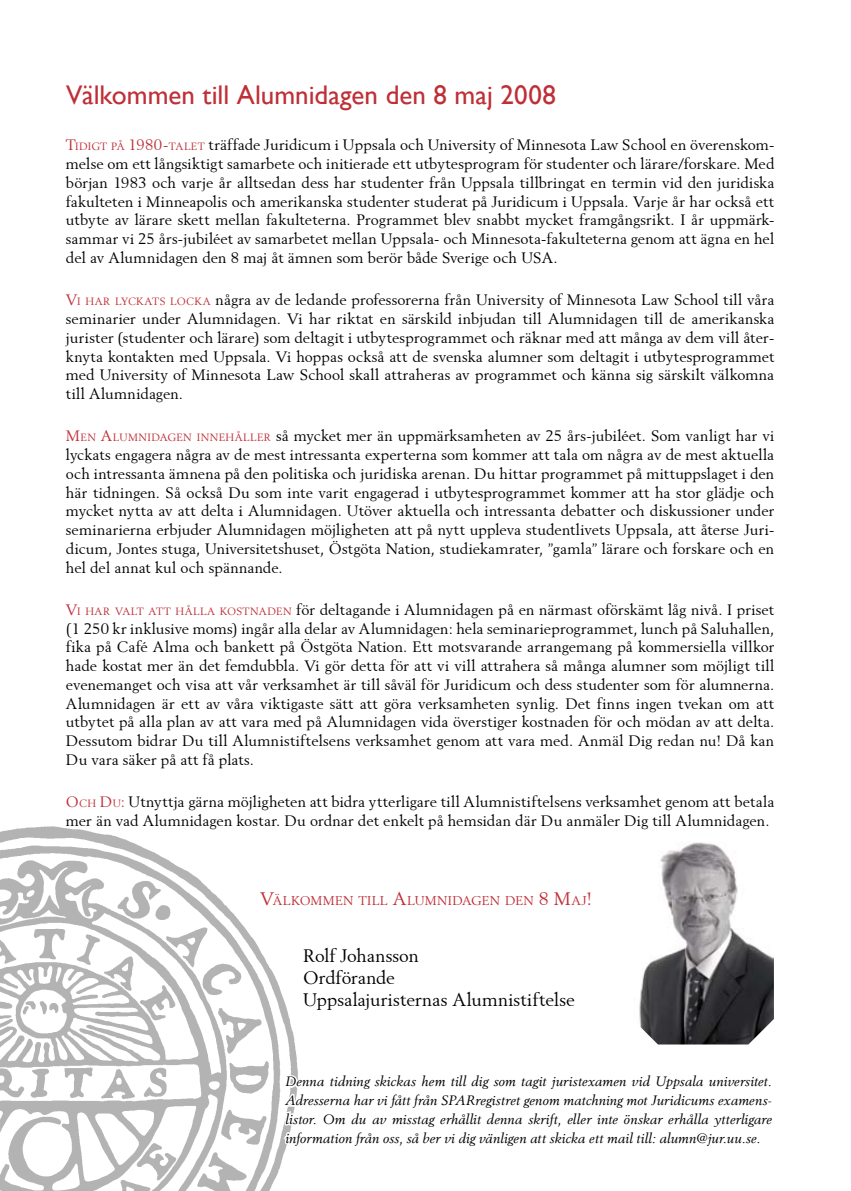
<style>
.page{position:relative;width:851px;height:1191px;background:#fff}
.page>*{position:absolute;margin:0;border:0;box-sizing:border-box;transform-origin:0 0}
.t1{font:27px "Gill Alt One";color:#bf2f37}
.t2{font:18px/21.6px "Berling";letter-spacing:.005em;color:#000}
.t3{font:15px/18.8px "Berling";letter-spacing:.015em;color:#000;text-align:justify}
.t4{font:italic 13.5px/18.8px "Berling";letter-spacing:.01em;color:#000;text-align:justify}
.t5{font:12.6px "Berling";letter-spacing:.01em;color:#bf2f37}
.s1{color:#bf2f37}
.s2{font-size:10.5px;color:#bf2f37}
.s3{font-size:18px}
</style>
<div class="page">
<img style="left:0;top:826px;width:291px;height:365px">
<img style="left:639px;top:842px;width:134px;height:184px">
<svg style="left:281px;top:1026px;width:486px;height:158px"></svg>
<h1 class="t1" style="left:66px;top:79px;width:491px">Välkommen till Alumnidagen den 8 maj 2008</h1>
<p class="t3" style="left:66px;top:136px;width:709px"><span class="s1">T</span><span class="s2">idigt på</span> <span class="s1">1980-</span><span class="s2">talet</span> träffade Juridicum i Uppsala och University of Minnesota Law School en överenskom&shy;melse om ett långsiktigt samarbete och initierade ett utbytesprogram för studenter och lärare/forskare. Med början 1983 och varje år alltsedan dess har studenter från Uppsala tillbringat en termin vid den juridiska fakulteten i Minneapolis och amerikanska studenter studerat på Juridicum i Uppsala. Varje år har också ett utbyte av lärare skett mellan fakulteterna. Programmet blev snabbt mycket framgångsrikt. I år uppmärk&shy;sammar vi 25 års-jubiléet av samarbetet mellan Uppsala- och Minnesota-fakulteterna genom att ägna en hel del av Alumnidagen den 8 maj åt ämnen som berör både Sverige och USA.</p>
<p class="t3" style="left:66px;top:290px;width:709px"><span class="s1">V</span><span class="s2">i har lyckats locka</span> några av de ledande professorerna från University of Minnesota Law School till våra seminarier under Alumnidagen. Vi har riktat en särskild inbjudan till Alumnidagen till de amerikanska jurister (studenter och lärare) som deltagit i utbytesprogrammet och räknar med att många av dem vill åter&shy;knyta kontakten med Uppsala. Vi hoppas också att de svenska alumner som deltagit i utbytesprogrammet med University of Minnesota Law School skall attraheras av programmet och känna sig särskilt välkomna till Alumnidagen.</p>
<p class="t3" style="left:66px;top:426px;width:709px"><span class="s1">M</span><span class="s2">en</span> <span class="s1">A</span><span class="s2">lumnidagen innehåller</span> så mycket mer än uppmärksamheten av 25 års-jubiléet. Som vanligt har vi lyckats engagera några av de mest intressanta experterna som kommer att tala om några av de mest aktuella och intressanta ämnena på den politiska och juridiska arenan. Du hittar programmet på mittuppslaget i den här tidningen. Så också Du som inte varit engagerad i utbytesprogrammet kommer att ha stor glädje och mycket nytta av att delta i Alumnidagen. Utöver aktuella och intressanta debatter och diskussioner under seminarierna erbjuder Alumnidagen möjligheten att på nytt uppleva studentlivets Uppsala, att återse Juri&shy;dicum, Jontes stuga, Universitetshuset, Östgöta Nation, studiekamrater, ”gamla” lärare och forskare och en hel del annat kul och spännande.</p>
<p class="t3" style="left:66px;top:600px;width:709px"><span class="s1">V</span><span class="s2">i har valt att hålla kostnaden</span> för deltagande i Alumnidagen på en närmast oförskämt låg nivå. I priset (1 250 kr inklusive moms) ingår alla delar av Alumnidagen: hela seminarieprogrammet, lunch på Saluhallen, fika på Café Alma och bankett på Östgöta Nation. Ett motsvarande arrangemang på kommersiella villkor hade kostat mer än det femdubbla. Vi gör detta för att vi vill attrahera så många alumner som möjligt till evenemanget och visa att vår verksamhet är till såväl för Juridicum och dess studenter som för alumnerna.<br>Alumnidagen är ett av våra viktigaste sätt att göra verksamheten synlig. Det finns ingen tvekan om att utbytet på alla plan av att vara med på Alumnidagen vida överstiger kostnaden för och mödan av att delta.<br>Dessutom bidrar Du till Alumnistiftelsens verksamhet genom att vara med. Anmäl Dig redan nu! Då kan Du vara säker på att få plats.</p>
<p class="t3" style="left:66px;top:792px;width:709px"><span class="s1">O</span> <span class="s2">ch</span> <span class="s1">D</span><span class="s2">u</span><span class="s1">:</span> Utnyttja gärna möjligheten att bidra ytterligare till Alumnistiftelsens verksamhet genom att betala mer än vad Alumnidagen kostar. Du ordnar det enkelt på hemsidan där Du anmäler Dig till Alumnidagen.</p>
<p class="t5" style="left:260px;top:893px;width:333px"><span class="s3">V</span>älkommen till <span class="s3">A</span>lumnidagen den <span class="s3">8 M</span>aj<span class="s3">!</span></p>
<p class="t2" style="left:303px;top:945px;width:273px">Rolf Johansson<br>Ordförande<br>Uppsalajuristernas Alumnistiftelse</p>
<p class="t4" style="left:285px;top:1072px;width:488px">Denna tidning skickas hem till dig som tagit juristexamen vid Uppsala universitet.<br>Adresserna har vi fått från SPARregistret genom matchning mot Juridicums examens&shy;listor. Om du av misstag erhållit denna skrift, eller inte önskar erhålla ytterligare information från oss, så ber vi dig vänligen att skicka ett mail till: alumn@jur.uu.se.</p>
</div>
